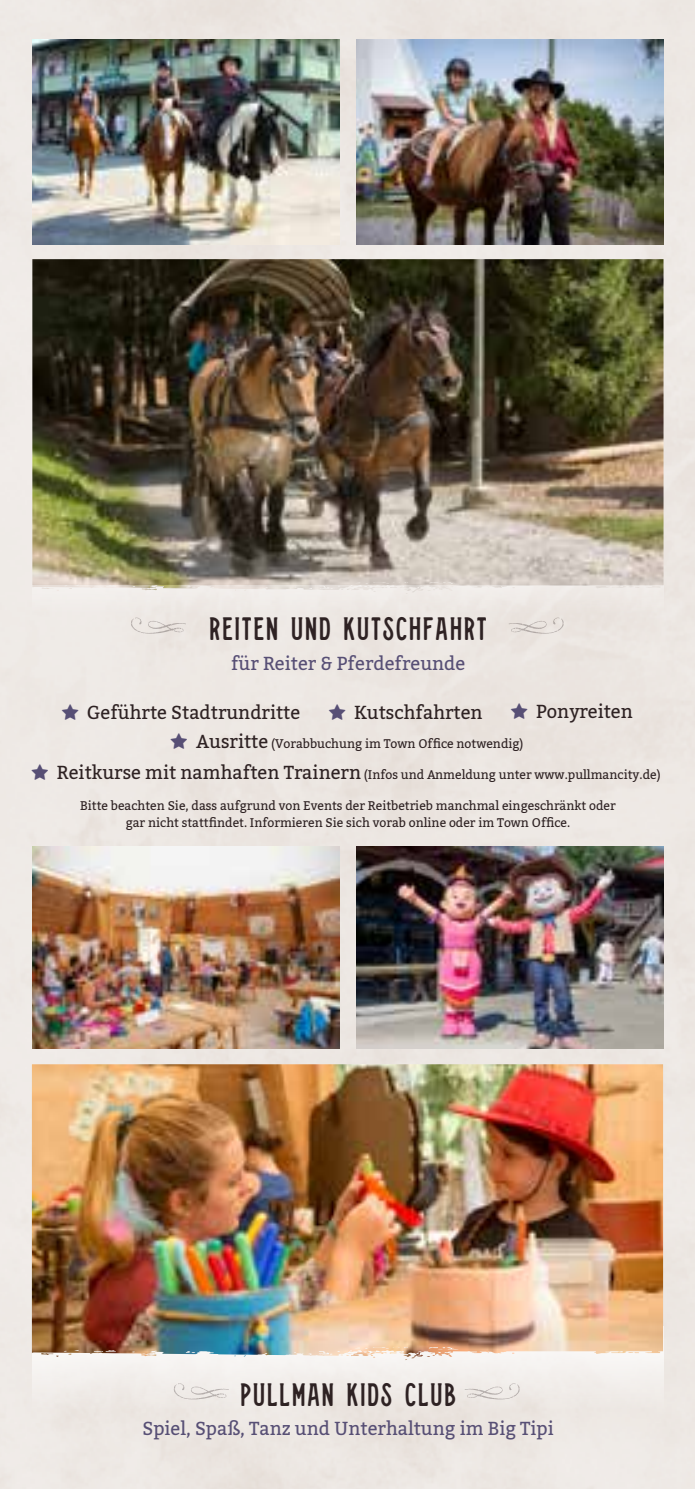
<style>
.page{position:relative;width:695px;height:1489px;background:#fff}
.page>*{position:absolute;margin:0;border:0;box-sizing:border-box;transform-origin:0 0}
.t1{font:32.5px "Stranger Slim";color:#2e2223}
.t2{font:18.75px "Kadwa";color:#574f75}
.t3{font:18.75px "Kadwa";color:#2e2223}
.t4{font:12.5px/17.5px "Kadwa";color:#2e2223;text-align:center}
.s1{font-size:18.75px}
</style>
<div class="page">
<img style="left:0;top:0;width:694px;height:1488px">
<svg style="left:32px;top:1326px;width:631px;height:95px;fill:#f0ebe7"></svg>
<img style="left:32px;top:1064px;width:355px;height:292px">
<img style="left:32px;top:259px;width:355px;height:326px">
<img style="left:356px;top:846px;width:307px;height:202px">
<img style="left:356px;top:39px;width:307px;height:206px">
<img style="left:33px;top:39px;width:307px;height:206px">
<img style="left:33px;top:846px;width:307px;height:202px">
<div style="left:32px;top:585px;width:631px;height:106px;background:#ede8e3"></div>
<svg style="left:508px;top:617px;width:55px;height:17px"></svg>
<svg style="left:131px;top:617px;width:55px;height:17px"></svg>
<svg style="left:464px;top:1382px;width:55px;height:17px"></svg>
<svg style="left:174px;top:1382px;width:55px;height:17px"></svg>
<svg style="left:62px;top:704px;width:16px;height:15px"></svg>
<svg style="left:329px;top:704px;width:16px;height:15px"></svg>
<svg style="left:511px;top:703px;width:16px;height:16px"></svg>
<svg style="left:171px;top:733px;width:16px;height:16px"></svg>
<svg style="left:32px;top:763px;width:16px;height:16px"></svg>
<h1 class="t1" style="left:208px;top:612px;width:280px">REITEN UND KUTSCHFAHRT</h1>
<h2 class="t2" style="left:231px;top:652px;width:236px">für Reiter &amp; Pferdefreunde</h2>
<h2 class="t3" style="left:87px;top:701px;width:215px">Geführte Stadtrundritte</h2>
<h2 class="t3" style="left:354px;top:701px;width:130px">Kutschfahrten</h2>
<h2 class="t3" style="left:536px;top:700px;width:98px">Ponyreiten</h2>
<p class="t4" style="left:196px;top:735px;width:329px"><span class="s1">Ausritte</span> (Vorabbuchung im Town Office notwendig)</p>
<p class="t4" style="left:57px;top:765px;width:605px"><span class="s1">Reitkurse mit namhaften Trainern</span> (Infos und Anmeldung unter www.pullmancity.de)</p>
<p class="t4" style="left:80px;top:796px;width:537px">Bitte beachten Sie, dass aufgrund von Events der Reitbetrieb manchmal eingeschränkt oder gar nicht stattfindet. Informieren Sie sich vorab online oder im Town Office.</p>
<h1 class="t1" style="left:239px;top:1376px;width:219px">PULLMAN KIDS CLUB</h1>
<h2 class="t2" style="left:142px;top:1417px;width:413px">Spiel, Spaß, Tanz und Unterhaltung im Big Tipi</h2>
</div>
